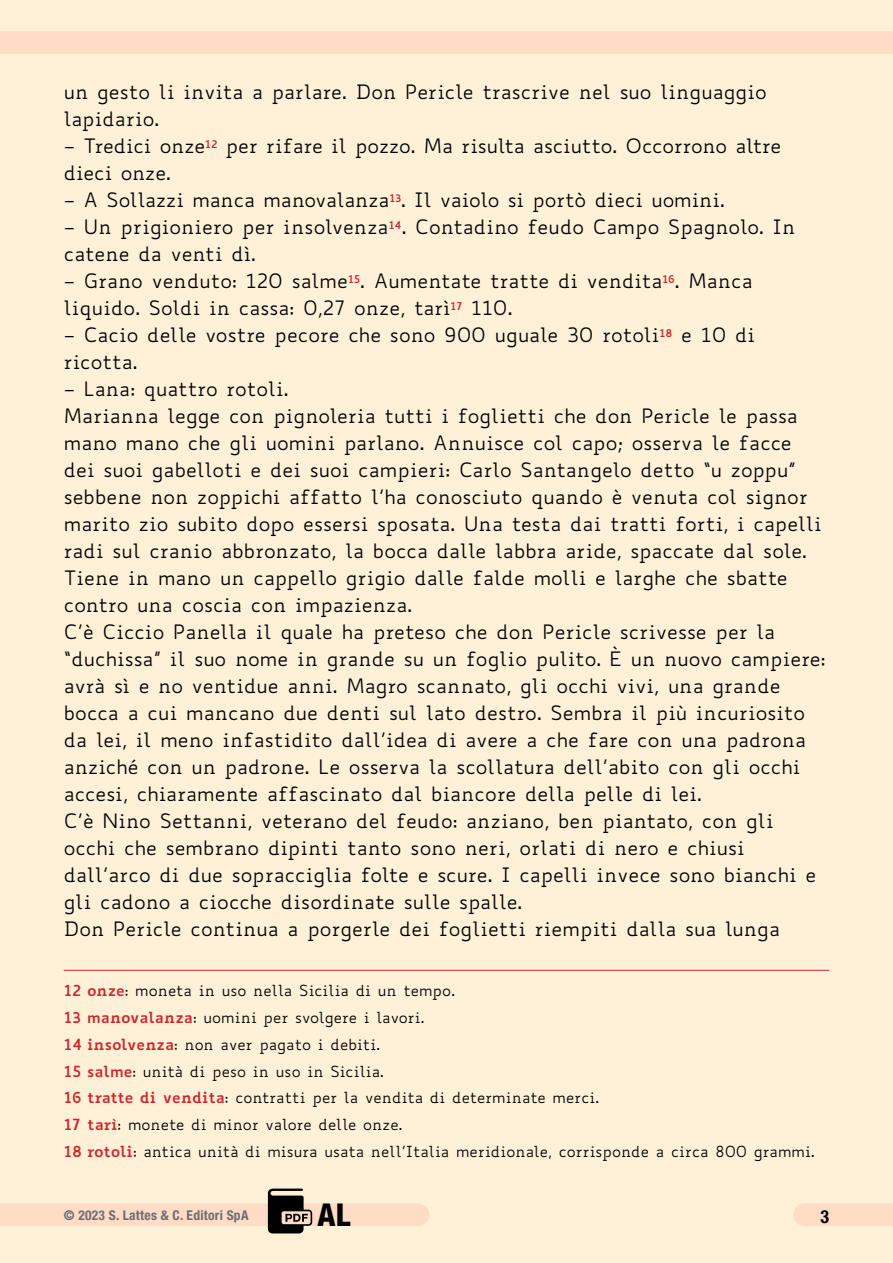
<style>
.page{position:relative;width:893px;height:1263px;background:#fff0d8}
.page>*{position:absolute;margin:0;border:0;box-sizing:border-box;transform-origin:0 0}
.t1{font:800 condensed 31.5px "Helvetica Neue LT Std";color:#000}
.t2{font:19.5px/27px "Biancoenero";color:#000}
.t3{font:700 condensed 18px "Helvetica Neue LT Std";color:#000}
.t4{font:15px/26.7px "Biancoenero";color:#000}
.t5{font:700 condensed 13.5px "Helvetica Neue LT Std";letter-spacing:.02em;color:#6d6e71}
.s1{font-weight:700;color:#d2232a}
</style>
<div class="page">
<div style="left:0;top:1203px;width:418px;height:23px;background:#fedcc6"></div>
<div style="left:0;top:31px;width:893px;height:23px;background:#fedcc6"></div>
<hr style="left:64px;top:970px;width:765px;height:1px;background:#d2232a">
<div style="left:804px;top:1203px;width:89px;height:23px;background:#fedcc6"></div>
<svg style="left:268px;top:1188px;width:44px;height:45px"></svg>
<p class="t2" style="left:64px;top:78px;width:704px">un gesto li invita a parlare. Don Pericle trascrive nel suo linguaggio lapidario.</p>
<p class="t2" style="left:64px;top:132px;width:719px">– Tredici onze<sup>12</sup> per rifare il pozzo. Ma risulta asciutto. Occorrono altre dieci onze.</p>
<p class="t2" style="left:64px;top:186px;width:662px">– A Sollazzi manca manovalanza<sup>13</sup>. Il vaiolo si portò dieci uomini.</p>
<p class="t2" style="left:64px;top:213px;width:733px">– Un prigioniero per insolvenza<sup>14</sup>. Contadino feudo Campo Spagnolo. In catene da venti dì.</p>
<p class="t2" style="left:64px;top:267px;width:691px">– Grano venduto: 120 salme<sup>15</sup>. Aumentate tratte di vendita<sup>16</sup>. Manca liquido. Soldi in cassa: 0,27 onze, tarì<sup>17</sup> 110.</p>
<p class="t2" style="left:64px;top:321px;width:693px">– Cacio delle vostre pecore che sono 900 uguale 30 rotoli<sup>18</sup> e 10 di ricotta.</p>
<p class="t2" style="left:64px;top:375px;width:763px">– Lana: quattro rotoli.<br>Marianna legge con pignoleria tutti i foglietti che don Pericle le passa mano mano che gli uomini parlano. Annuisce col capo; osserva le facce dei suoi gabelloti e dei suoi campieri: Carlo Santangelo detto “u zoppu” sebbene non zoppichi affatto l’ha conosciuto quando è venuta col signor marito zio subito dopo essersi sposata. Una testa dai tratti forti, i capelli radi sul cranio abbronzato, la bocca dalle labbra aride, spaccate dal sole.<br>Tiene in mano un cappello grigio dalle falde molli e larghe che sbatte contro una coscia con impazienza.<br>C’è Ciccio Panella il quale ha preteso che don Pericle scrivesse per la “duchissa” il suo nome in grande su un foglio pulito. È un nuovo campiere: avrà sì e no ventidue anni. Magro scannato, gli occhi vivi, una grande bocca a cui mancano due denti sul lato destro. Sembra il più incuriosito da lei, il meno infastidito dall’idea di avere a che fare con una padrona anziché con un padrone. Le osserva la scollatura dell’abito con gli occhi accesi, chiaramente affascinato dal biancore della pelle di lei.<br>C’è Nino Settanni, veterano del feudo: anziano, ben piantato, con gli occhi che sembrano dipinti tanto sono neri, orlati di nero e chiusi dall’arco di due sopracciglia folte e scure. I capelli invece sono bianchi e gli cadono a ciocche disordinate sulle spalle.<br>Don Pericle continua a porgerle dei foglietti riempiti dalla sua lunga</p>
<p class="t4" style="left:64px;top:977px;width:752px"><span class="s1">12 onze</span>: moneta in uso nella Sicilia di un tempo.<br><span class="s1">13 manovalanza</span>: uomini per svolgere i lavori.<br><span class="s1">14 insolvenza</span>: non aver pagato i debiti.<br><span class="s1">15 salme</span>: unità di peso in uso in Sicilia.<br><span class="s1">16 tratte di vendita</span>: contratti per la vendita di determinate merci.<br><span class="s1">17 tarì</span>: monete di minor valore delle onze.<br><span class="s1">18 rotoli</span>: antica unità di misura usata nell’Italia meridionale, corrisponde a circa 800 grammi.</p>
<p class="t5" style="left:64px;top:1206px;width:186px">© 2023 S. Lattes &amp; C. Editori SpA</p>
<h1 class="t1" style="left:318px;top:1195px;width:34px">AL</h1>
<p class="t3" style="left:820px;top:1206px;width:10px">3</p>
</div>
